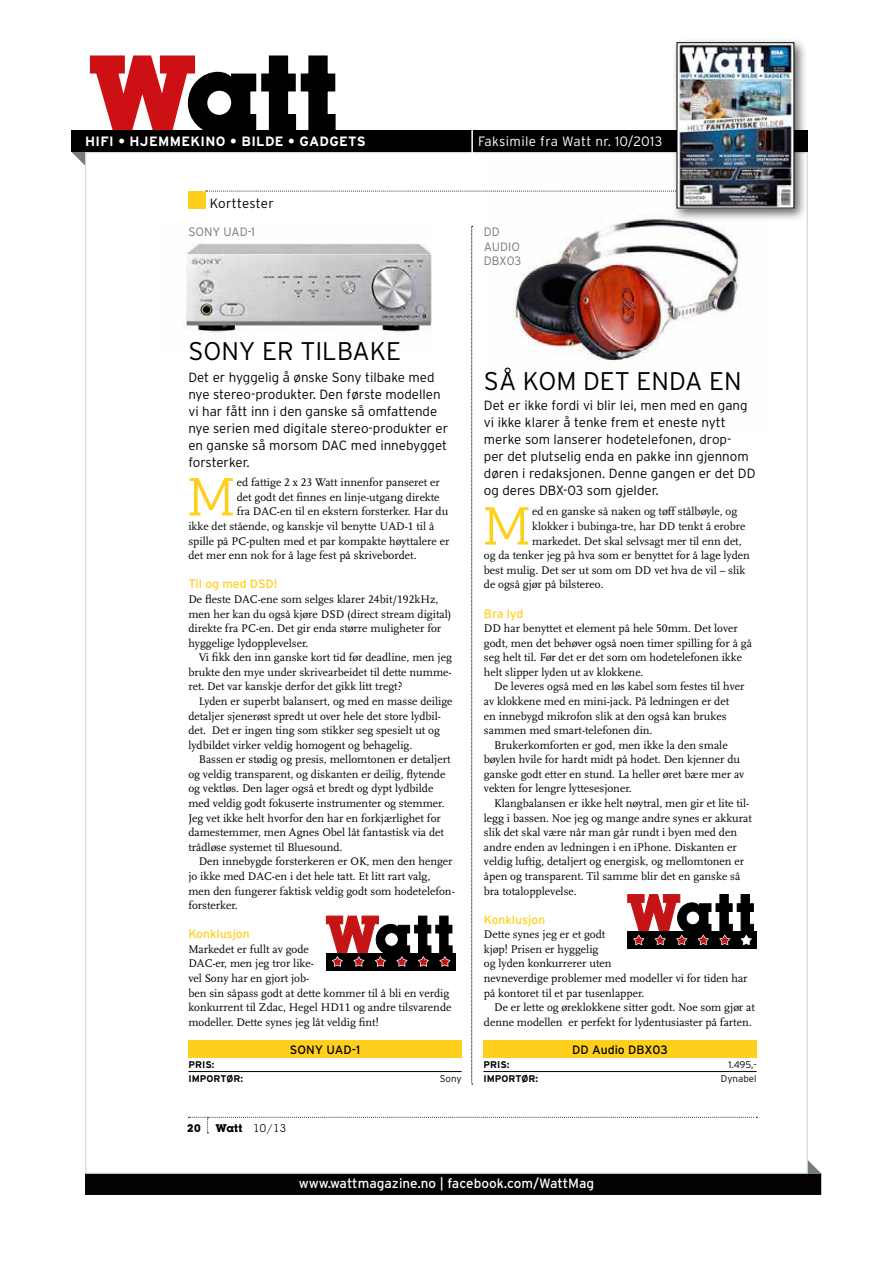
<style>
.page{position:relative;width:893px;height:1263px;background:#fff}
.page>*{position:absolute;margin:0;border:0;box-sizing:border-box;transform-origin:0 0}
.t1{font:52.65px "Madawaska Bk";color:#ffcf1d}
.t2{font:300 25.5px "Interstate";color:#000}
.t3{font:13.5px "Interstate";color:#fff}
.t4{font:700 13.5px "Interstate";letter-spacing:.025em;color:#fff}
.t5{font:300 13.5px "Interstate";letter-spacing:.025em;color:#fff}
.t6{font:300 13.35px/17px "Interstate";color:#000}
.t7{font:12.15px "Interstate";color:#ffcf1d}
.t8{font:300 12.15px/14.5px "Interstate";color:#72787b}
.t9{font:12.15px "Interstate";letter-spacing:.005em;color:#000}
.t10{font:11.55px/14.5px "Scala LF";color:#000}
.t11{font:10.95px "Lubalin Graph Std";color:#000}
.t12{font:700 10.95px "Lubalin Graph Std";color:#000}
.t13{font:700 9.75px/14.4px "Interstate";letter-spacing:.005em;color:#000}
.t14{font:300 9.75px "Interstate";letter-spacing:.005em;color:#000}
.s1{font-weight:700}
</style>
<div class="page">
<div style="left:85px;top:1173px;width:736px;height:22px;background:#040102"></div>
<img style="left:183px;top:243px;width:249px;height:90px">
<img style="left:485px;top:190px;width:255px;height:172px">
<svg style="left:471px;top:226px;width:2px;height:859px;background:#b7b7b7"></svg>
<div style="left:483px;top:1040px;width:274px;height:18px;background:#ffcf1d"></div>
<hr style="left:483px;top:1071px;width:274px;height:1px;background:#000">
<div style="left:188px;top:1040px;width:274px;height:18px;background:#ffcf1d"></div>
<hr style="left:188px;top:1071px;width:274px;height:1px;background:#000">
<div style="left:627px;top:931px;width:130px;height:17px;background:#000"></div>
<svg style="left:627px;top:894px;width:127px;height:51px"></svg>
<div style="left:326px;top:953px;width:129px;height:17px;background:#000"></div>
<svg style="left:325px;top:915px;width:128px;height:52px"></svg>
<svg style="left:206px;top:191px;width:466px;height:1px"></svg>
<div style="left:188px;top:191px;width:18px;height:17px;background:#ffcf1d"></div>
<svg style="left:188px;top:1117px;width:569px;height:16px"></svg>
<svg style="left:88px;top:55px;width:249px;height:76px"></svg>
<div style="left:217px;top:125px;width:16px;height:7px;background:#000"></div>
<div style="left:72px;top:131px;width:736px;height:21px;background:#000"></div>
<svg style="left:72px;top:152px;width:15px;height:13px"></svg>
<hr style="left:471px;top:128px;width:2px;height:31px;background:#fff">
<div style="left:672px;top:38px;width:136px;height:183px;background:#000;opacity:.6"></div>
<img style="left:679px;top:45px;width:113px;height:161px">
<svg style="left:808px;top:1160px;width:13px;height:15px"></svg>
<p class="t4" style="left:85px;top:134px;width:282px">HIFI • HJEMMEKINO • BILDE • GADGETS</p>
<p class="t5" style="left:478px;top:133px;width:186px">Faksimile fra Watt nr. 10/2013</p>
<p class="t6" style="left:210px;top:194px;width:66px">Korttester</p>
<p class="t8" style="left:188px;top:224px;width:68px">SONY UAD-1</p>
<p class="t8" style="left:484px;top:224px;width:39px">DD<br>AUDIO<br>DBX03</p>
<h2 class="t2" style="left:188px;top:337px;width:214px">SONY ER TILBAKE</h2>
<p class="t6" style="left:188px;top:368px;width:261px">Det er hyggelig å ønske Sony tilbake med nye stereo-produkter. Den første modellen vi har fått inn i den ganske så omfattende nye serien med digitale stereo-produkter er en ganske så morsom DAC med innebygget forsterker.</p>
<h1 class="t1" style="left:188px;top:463px;width:47px">M</h1>
<p class="t10" style="left:237px;top:475px;width:205px">ed fattige 2 x 23 Watt innenfor panseret er</p>
<p class="t10" style="left:237px;top:490px;width:204px">det godt det finnes en linje-utgang direkte</p>
<p class="t10" style="left:237px;top:505px;width:213px">fra DAC-en til en ekstern forsterker. Har du</p>
<p class="t10" style="left:188px;top:519px;width:248px">ikke det stående, og kanskje vil benytte UAD-1 til å</p>
<p class="t10" style="left:188px;top:534px;width:262px">spille på PC-pulten med et par kompakte høyttalere er</p>
<p class="t10" style="left:188px;top:548px;width:230px">det mer enn nok for å lage fest på skrivebordet.</p>
<p class="t7" style="left:188px;top:577px;width:91px">Til og med DSD!</p>
<p class="t10" style="left:188px;top:592px;width:265px">De fleste DAC-ene som selges klarer 24bit/192kHz, men her kan du også kjøre DSD (direct stream digital) direkte fra PC-en. Det gir enda større muligheter for hyggelige lydopplevelser.</p>
<p class="t10" style="left:188px;top:650px;width:265px;text-align:justify;text-indent:10px">Vi fikk den inn ganske kort tid før deadline, men jeg brukte den mye under skrivearbeidet til dette numme&shy;ret. Det var kanskje derfor det gikk litt tregt?</p>
<p class="t10" style="left:188px;top:694px;width:266px;text-indent:10px">Lyden er superbt balansert, og med en masse deilige detaljer sjenerøst spredt ut over hele det store lydbil&shy;det. Det er ingen ting som stikker seg spesielt ut og lydbildet virker veldig homogent og behagelig.</p>
<p class="t10" style="left:188px;top:752px;width:264px;text-indent:10px">Bassen er stødig og presis, mellomtonen er detaljert og veldig transparent, og diskanten er deilig, flytende og vektløs. Den lager også et bredt og dypt lydbilde med veldig godt fokuserte instrumenter og stemmer.<br>Jeg vet ikke helt hvorfor den har en forkjærlighet for damestemmer, men Agnes Obel låt fantastisk via det trådløse systemet til Bluesound.</p>
<p class="t10" style="left:188px;top:854px;width:268px;text-indent:10px">Den innebygde forsterkeren er OK, men den henger jo ikke med DAC-en i det hele tatt. Et litt rart valg, men den fungerer faktisk veldig godt som hodetelefon&shy;forsterker.</p>
<p class="t7" style="left:188px;top:927px;width:63px">Konklusjon</p>
<p class="t10" style="left:188px;top:942px;width:265px">Markedet er fullt av gode<br>DAC-er, men jeg tror like-<br>vel Sony har en gjort job-<br>ben sin såpass godt at dette kommer til å bli en verdig konkurrent til Zdac, Hegel HD11 og andre tilsvarende modeller. Dette synes jeg låt veldig fint!</p>
<p class="t13" style="left:188px;top:1057px;width:56px">PRIS:<br>IMPORTØR:</p>
<p class="t9" style="left:290px;top:1042px;width:72px">SONY UAD-1</p>
<p class="t12" style="left:187px;top:1121px;width:15px">20</p>
<p class="t11" style="left:216px;top:1121px;width:72px"><span class="s1">Watt</span> 10/13</p>
<p class="t14" style="left:440px;top:1073px;width:23px">Sony</p>
<h2 class="t2" style="left:484px;top:366px;width:259px">SÅ KOM DET ENDA EN</h2>
<p class="t6" style="left:484px;top:397px;width:273px">Det er ikke fordi vi blir lei, men med en gang vi ikke klarer å tenke frem et eneste nytt merke som lanserer hodetelefonen, drop-<br>per det plutselig enda en pakke inn gjennom døren i redaksjonen. Denne gangen er det DD og deres DBX-03 som gjelder.</p>
<h1 class="t1" style="left:484px;top:492px;width:47px">M</h1>
<p class="t10" style="left:532px;top:505px;width:207px">ed en ganske så naken og tøff stålbøyle, og</p>
<p class="t10" style="left:532px;top:519px;width:215px">klokker i bubinga-tre, har DD tenkt å erobre</p>
<p class="t10" style="left:532px;top:534px;width:211px">markedet. Det skal selvsagt mer til enn det,</p>
<p class="t10" style="left:484px;top:548px;width:268px">og da tenker jeg på hva som er benyttet for å lage lyden</p>
<p class="t10" style="left:484px;top:563px;width:263px">best mulig. Det ser ut som om DD vet hva de vil – slik</p>
<p class="t10" style="left:484px;top:577px;width:121px">de også gjør på bilstereo.</p>
<p class="t7" style="left:484px;top:606px;width:41px">Bra lyd</p>
<p class="t10" style="left:484px;top:621px;width:270px">DD har benyttet et element på hele 50mm. Det lover godt, men det behøver også noen timer spilling for å gå seg helt til. Før det er det som om hodetelefonen ikke helt slipper lyden ut av klokkene.</p>
<p class="t10" style="left:484px;top:679px;width:262px;text-indent:10px">De leveres også med en løs kabel som festes til hver av klokkene med en mini-jack. På ledningen er det<br>en innebygd mikrofon slik at den også kan brukes sammen med smart-telefonen din.</p>
<p class="t10" style="left:484px;top:738px;width:262px;text-indent:10px">Brukerkomforten er god, men ikke la den smale bøylen hvile for hardt midt på hodet. Den kjenner du ganske godt etter en stund. La heller øret bære mer av vekten for lengre lyttesesjoner.</p>
<p class="t10" style="left:484px;top:796px;width:269px;text-indent:10px">Klangbalansen er ikke helt nøytral, men gir et lite til&shy;legg i bassen. Noe jeg og mange andre synes er akkurat slik det skal være når man går rundt i byen med den andre enden av ledningen i en iPhone. Diskanten er veldig luftig, detaljert og energisk, og mellomtonen er åpen og transparent. Til samme blir det en ganske så bra totalopplevelse.</p>
<p class="t7" style="left:484px;top:913px;width:63px">Konklusjon</p>
<p class="t10" style="left:484px;top:927px;width:265px">Dette synes jeg er et godt<br>kjøp! Prisen er hyggelig<br>og lyden konkurrerer uten<br>nevneverdige problemer med modeller vi for tiden har på kontoret til et par tusenlapper.</p>
<p class="t10" style="left:484px;top:1000px;width:272px;text-align:right">De er lette og øreklokkene sitter godt. Noe som gjør at denne modellen er perfekt for lydentusiaster på farten.</p>
<p class="t9" style="left:572px;top:1042px;width:97px">DD Audio DBX03</p>
<p class="t13" style="left:483px;top:1057px;width:28px">PRIS:</p>
<p class="t14" style="left:728px;top:1059px;width:30px">1.495,-</p>
<p class="t13" style="left:483px;top:1072px;width:56px">IMPORTØR:</p>
<p class="t14" style="left:721px;top:1073px;width:37px">Dynabel</p>
<p class="t3" style="left:299px;top:1175px;width:297px">www.wattmagazine.no | facebook.com/WattMag</p>
</div>
